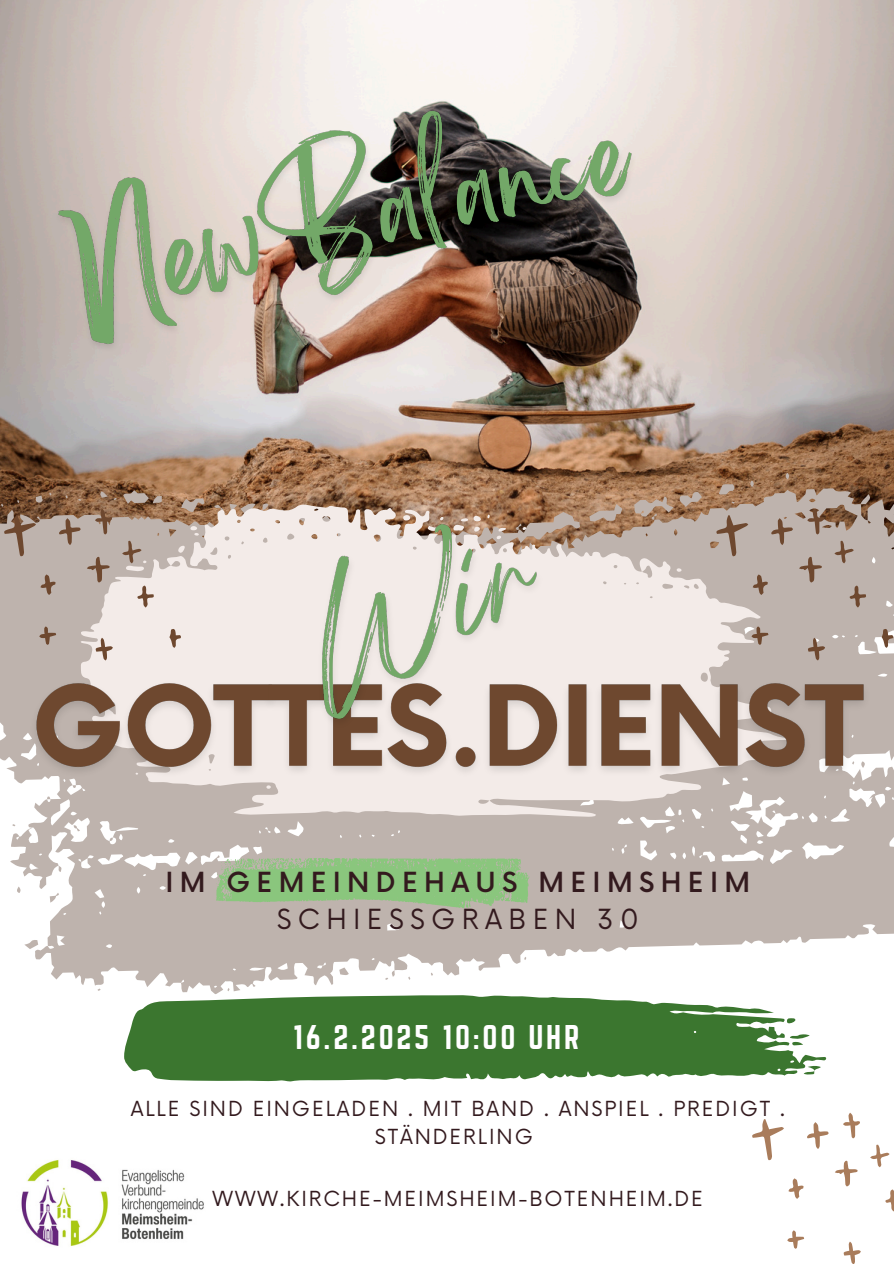
<style>
.page{position:relative;width:894px;height:1264px;background:#fff}
.page>*{position:absolute;margin:0;border:0;box-sizing:border-box;transform-origin:0 0}
.t1{font:30px "Norwester";letter-spacing:.095em;color:#fff}
.t2{font:500 27px "Now";letter-spacing:.235em;color:#331a1e}
.t3{font:27px "Now";letter-spacing:.235em;color:#331a1e}
.t4{font:20.25px/28.2px "Now";letter-spacing:.095em;color:#331a1e;text-align:center}
</style>
<div class="page">
<img style="left:0;top:0;width:893px;height:484px">
<svg style="left:0;top:484px;width:893px;height:510px;fill:#beb3ad"></svg>
<svg style="left:24px;top:939px;width:14px;height:10px"></svg>
<svg style="left:339px;top:967px;width:10px;height:9px"></svg>
<svg style="left:57px;top:865px;width:5px;height:7px"></svg>
<svg style="left:16px;top:886px;width:5px;height:7px"></svg>
<svg style="left:229px;top:502px;width:32px;height:2px"></svg>
<svg style="left:633px;top:491px;width:69px;height:13px"></svg>
<svg style="left:50px;top:892px;width:10px;height:10px"></svg>
<svg style="left:385px;top:970px;width:11px;height:9px"></svg>
<svg style="left:252px;top:983px;width:3px;height:5px"></svg>
<svg style="left:74px;top:825px;width:6px;height:7px"></svg>
<svg style="left:109px;top:837px;width:4px;height:4px"></svg>
<svg style="left:81px;top:504px;width:710px;height:312px;background:#dcd2cc"></svg>
<svg style="left:676px;top:568px;width:5px;height:4px"></svg>
<svg style="left:1px;top:490px;width:204px;height:170px;background:#c0b0a6"></svg>
<svg style="left:752px;top:1112px;width:141px;height:151px"></svg>
<svg style="left:124px;top:995px;width:701px;height:86px;background:#5a8c50"></svg>
<img style="left:21px;top:1160px;width:183px;height:86px">
<img style="left:24px;top:668px;width:852px;height:130px">
<img style="left:261px;top:464px;width:328px;height:314px">
<svg style="left:715px;top:472px;width:178px;height:188px;background:#b3a298"></svg>
<svg style="left:216px;top:855px;width:313px;height:53px;background:#97c18a"></svg>
<img style="left:32px;top:15px;width:663px;height:393px">
<p class="t2" style="left:165px;top:868px;width:586px">IM GEMEINDEHAUS MEIMSHEIM</p>
<h2 class="t3" style="left:276px;top:904px;width:363px">SCHIESSGRABEN 30</h2>
<p class="t1" style="left:293px;top:1018px;width:287px">16.2.2025 10:00 UHR</p>
<p class="t4" style="left:131px;top:1095px;width:655px">ALLE SIND EINGELADEN . MIT BAND . ANSPIEL . PREDIGT .<br>STÄNDERLING</p>
<p class="t4" style="left:212px;top:1185px;width:491px">WWW.KIRCHE-MEIMSHEIM-BOTENHEIM.DE</p>
</div>
